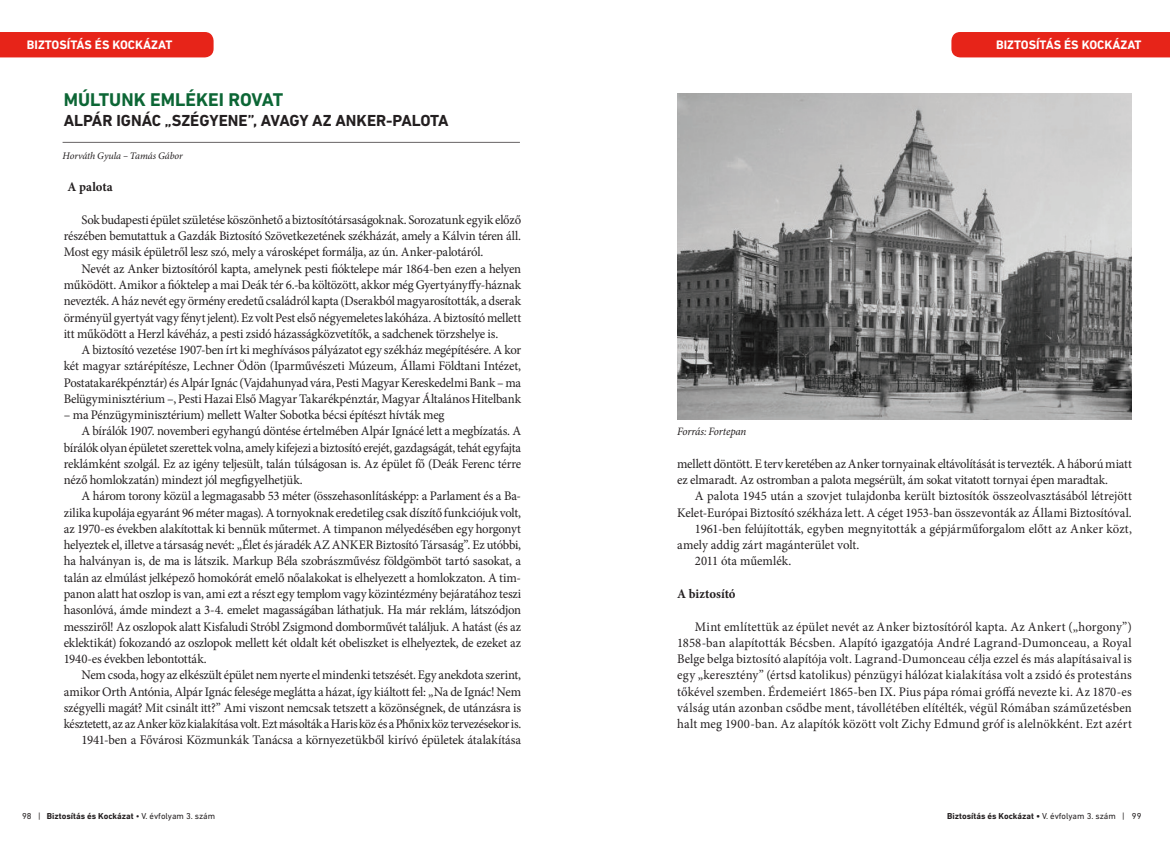
<style>
.page{position:relative;width:1170px;height:844px;background:#fff}
.page>*{position:absolute;margin:0;border:0;box-sizing:border-box;transform-origin:0 0}
.Cikk_cim{font:700 18.75px "DIN Next LT Pro";color:#0c6635}
.Cikk_cim-2{font:700 16.25px "DIN Next LT Pro";color:#231f20}
.foszoveg{font:13.12px/16.2px "Minion Pro";letter-spacing:-.01em;color:#231f20;text-align:justify}
.foszoveg-2{font:700 13.12px "Minion Pro";letter-spacing:-.005em;color:#231f20}
.t1{font:700 12.5px "DIN Next LT Pro";color:#fff}
.foszoveg-3{font:italic 11.25px "Minion Pro";letter-spacing:-.015em;color:#231f20}
.foszoveg-4{font:italic 10px "Minion Pro";letter-spacing:-.005em;color:#231f20}
.t2{font:8.75px "DIN Next LT Pro";color:#231f20}
.t3{font:700 8.75px "DIN Next LT Pro";color:#231f20}
.s1{font-weight:700}
.s2{font-weight:400}
</style>
<div class="page">
<div style="left:0;top:32px;width:213px;height:25px;background:#e72419"></div>
<div style="left:951px;top:32px;width:218px;height:25px;background:#e72419"></div>
<hr style="left:63px;top:142px;width:457px;height:1px;background:#231f20">
<img style="left:677px;top:94px;width:454px;height:325px">
<p class="t1" style="left:27px;top:38px;width:147px">BIZTOSÍTÁS ÉS KOCKÁZAT</p>
<p class="t1" style="left:996px;top:38px;width:147px">BIZTOSÍTÁS ÉS KOCKÁZAT</p>
<p class="Cikk_cim" style="left:64px;top:89px;width:221px">MÚLTUNK EMLÉKEI ROVAT</p>
<p class="Cikk_cim-2" style="left:64px;top:111px;width:386px">ALPÁR IGNÁC „SZÉGYENE”, AVAGY AZ ANKER-PALOTA</p>
<p class="foszoveg-4" style="left:63px;top:149px;width:122px">Horváth Gyula – Tamás Gábor</p>
<p class="foszoveg-2" style="left:67px;top:178px;width:47px">A palota</p>
<p class="foszoveg" style="left:64px;top:211px;width:459px;text-indent:18px">Sok budapesti épület születése köszönhető a biztosítótársaságoknak. Sorozatunk egyik előző részében bemutattuk a Gazdák Biztosító Szövetkezetének székházát, amely a Kálvin téren áll.<br>Most egy másik épületről lesz szó, mely a városképet formálja, az ún. Anker-palotáról.</p>
<p class="foszoveg" style="left:64px;top:260px;width:459px;text-indent:18px">Nevét az Anker biztosítóról kapta, amelynek pesti fióktelepe már 1864-ben ezen a helyen működött. Amikor a fióktelep a mai Deák tér 6.-ba költözött, akkor még Gyertyányffy-háznak nevezték. A ház nevét egy örmény eredetű családról kapta (Dserakból magyarosították, a dserak örményül gyertyát vagy fényt jelent). Ez volt Pest első négyemeletes lakóháza. A biztosító mellett itt működött a Herzl kávéház, a pesti zsidó házasságközvetítők, a sadchenek törzshelye is.</p>
<p class="foszoveg" style="left:64px;top:341px;width:459px;text-indent:18px">A biztosító vezetése 1907-ben írt ki meghívásos pályázatot egy székház megépítésére. A kor két magyar sztárépítésze, Lechner Ödön (Iparművészeti Múzeum, Állami Földtani Intézet, Postatakarékpénztár) és Alpár Ignác (Vajdahunyad vára, Pesti Magyar Kereskedelmi Bank – ma Belügyminisztérium –, Pesti Hazai Első Magyar Takarékpénztár, Magyar Általános Hitelbank</p>
<p class="foszoveg" style="left:64px;top:406px;width:382px">– ma Pénzügyminisztérium) mellett Walter Sobotka bécsi építészt hívták meg</p>
<p class="foszoveg" style="left:64px;top:423px;width:459px;text-indent:18px">A bírálók 1907. novemberi egyhangú döntése értelmében Alpár Ignácé lett a megbízatás. A bírálók olyan épületet szerettek volna, amely kifejezi a biztosító erejét, gazdagságát, tehát egyfajta reklámként szolgál. Ez az igény teljesült, talán túlságosan is. Az épület fő (Deák Ferenc térre néző homlokzatán) mindezt jól megfigyelhetjük.</p>
<p class="foszoveg" style="left:64px;top:488px;width:459px;text-indent:18px">A három torony közül a legmagasabb 53 méter (összehasonlításképp: a Parlament és a Ba&shy;zilika kupolája egyaránt 96 méter magas). A tornyoknak eredetileg csak díszítő funkciójuk volt, az 1970-es években alakítottak ki bennük műtermet. A timpanon mélyedésében egy horgonyt helyeztek el, illetve a társaság nevét: „Élet és járadék AZ ANKER Biztosító Társaság”. Ez utóbbi, ha halványan is, de ma is látszik. Markup Béla szobrászművész földgömböt tartó sasokat, a talán az elmúlást jelképező homokórát emelő nőalakokat is elhelyezett a homlokzaton. A tim&shy;panon alatt hat oszlop is van, ami ezt a részt egy templom vagy közintézmény bejáratához teszi hasonlóvá, ámde mindezt a 3-4. emelet magasságában láthatjuk. Ha már reklám, látszódjon messziről! Az oszlopok alatt Kisfaludi Stróbl Zsigmond domborművét találjuk. A hatást (és az eklektikát) fokozandó az oszlopok mellett két oldalt két obeliszket is elhelyeztek, de ezeket az 1940-es években lebontották.</p>
<p class="foszoveg" style="left:64px;top:666px;width:459px;text-indent:18px">Nem csoda, hogy az elkészült épület nem nyerte el mindenki tetszését. Egy anekdota szerint, amikor Orth Antónia, Alpár Ignác felesége meglátta a házat, így kiáltott fel: „Na de Ignác! Nem szégyelli magát? Mit csinált itt?” Ami viszont nemcsak tetszett a közönségnek, de utánzásra is késztetett, az az Anker köz kialakítása volt. Ezt másolták a Haris köz és a Phőnix köz tervezésekor is.</p>
<p class="foszoveg" style="left:81px;top:731px;width:441px">1941-ben a Fővárosi Közmunkák Tanácsa a környezetükből kirívó épületek átalakítása</p>
<p class="foszoveg-3" style="left:677px;top:424px;width:71px">Forrás: Fortepan</p>
<p class="foszoveg" style="left:677px;top:455px;width:456px">mellett döntött. E terv keretében az Anker tornyainak eltávolítását is tervezték. A háború miatt ez elmaradt. Az ostromban a palota megsérült, ám sokat vitatott tornyai épen maradtak.</p>
<p class="foszoveg" style="left:677px;top:488px;width:456px;text-align:right">A palota 1945 után a szovjet tulajdonba került biztosítók összeolvasztásából létrejött<br>Kelet-Európai Biztosító székháza lett. A céget 1953-ban összevonták az Állami Biztosítóval.</p>
<p class="foszoveg" style="left:677px;top:520px;width:456px;text-indent:18px">1961-ben felújították, egyben megnyitották a gépjárműforgalom előtt az Anker közt, amely addig zárt magánterület volt.</p>
<p class="foszoveg" style="left:694px;top:553px;width:98px">2011 óta műemlék.</p>
<p class="foszoveg-2" style="left:677px;top:584px;width:60px">A biztosító</p>
<p class="foszoveg" style="left:677px;top:618px;width:456px;text-indent:18px">Mint említettük az épület nevét az Anker biztosítóról kapta. Az Ankert („horgony”)<br>1858-ban alapították Bécsben. Alapító igazgatója André Lagrand-Dumonceau, a Royal Belge belga biztosító alapítója volt. Lagrand-Dumonceau célja ezzel és más alapításaival is egy „keresztény” (értsd katolikus) pénzügyi hálózat kialakítása volt a zsidó és protestáns tőkével szemben. Érdemeiért 1865-ben IX. Pius pápa római gróffá nevezte ki. Az 1870-es válság után azonban csődbe ment, távollétében elítélték, végül Rómában száműzetésben halt meg 1900-ban. Az alapítók között volt Zichy Edmund gróf is alelnökként. Ezt azért</p>
<p class="t2" style="left:22px;top:810px;width:194px">98 | <span class="s1">Biztosítás és Kockázat</span> • V. évfolyam 3. szám</p>
<p class="t3" style="left:947px;top:810px;width:196px">Biztosítás és Kockázat • <span class="s2">V. évfolyam 3. szám | 99</span></p>
</div>
